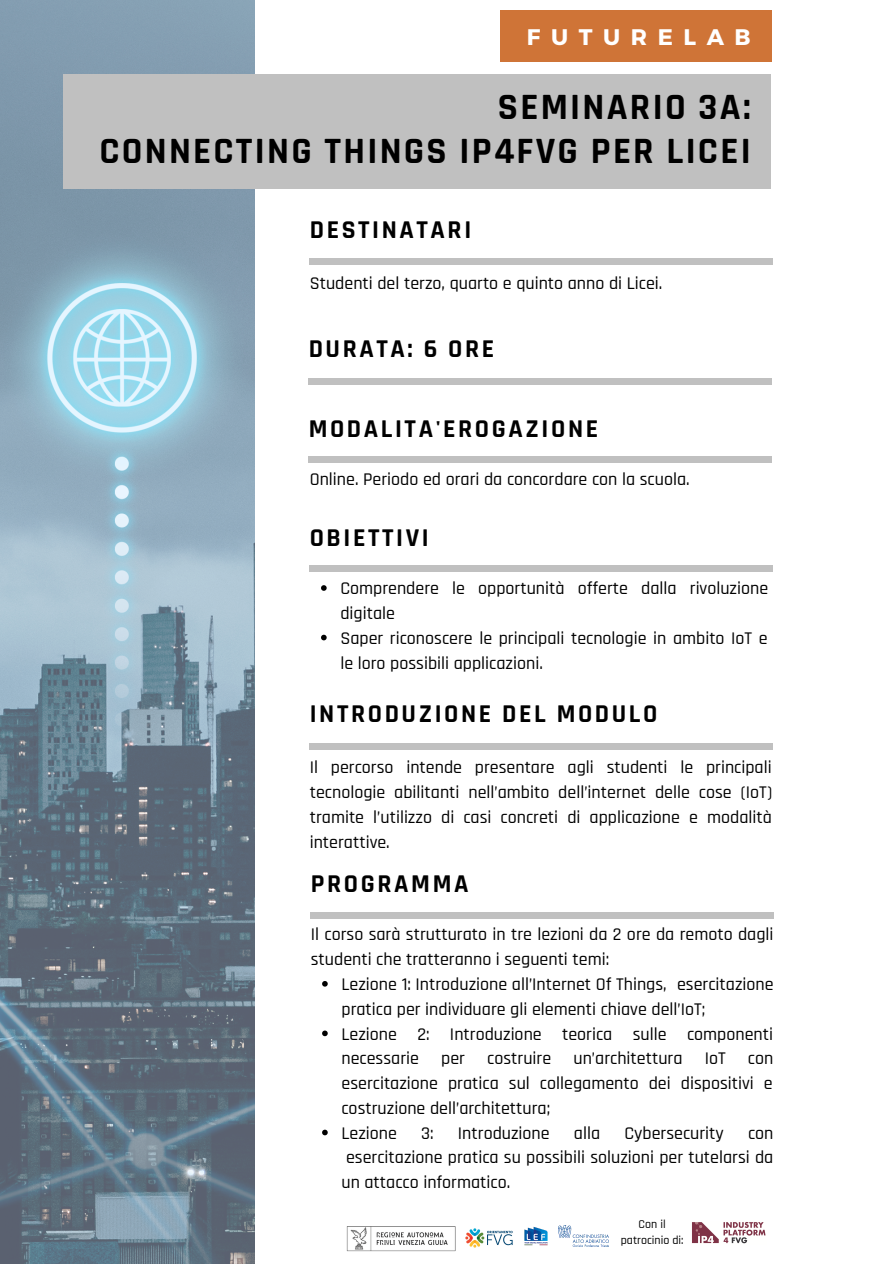
<style>
.page{position:relative;width:894px;height:1264px;background:#fff}
.page>*{position:absolute;margin:0;border:0;box-sizing:border-box;transform-origin:0 0}
.t1{font:700 37.5px "Rajdhani";letter-spacing:.06em;color:#000}
.t2{font:700 25.95px "Rajdhani";letter-spacing:.1em;color:#000}
.t3{font:700 22.5px "Montserrat";letter-spacing:.47em;color:#fff}
.t4{font:500 18px/24.8px "Rajdhani";color:#000}
.t5{font:500 12px/16px "Rajdhani";color:#000;text-align:center}
</style>
<div class="page">
<div style="left:310px;top:258px;width:462px;height:7px;background:#c0c0c0"></div>
<div style="left:308px;top:378px;width:463px;height:6px;background:#c0c0c0"></div>
<div style="left:310px;top:743px;width:462px;height:7px;background:#c0c0c0"></div>
<img style="left:0;top:0;width:255px;height:1263px">
<div style="left:63px;top:74px;width:707px;height:115px;background:#c0c0c0"></div>
<img style="left:465px;top:1228px;width:48px;height:20px">
<img style="left:346px;top:1226px;width:109px;height:24px">
<div style="left:500px;top:10px;width:271px;height:52px;background:#cf7437"></div>
<div style="left:308px;top:456px;width:463px;height:7px;background:#c0c0c0"></div>
<div style="left:310px;top:565px;width:462px;height:7px;background:#c0c0c0"></div>
<img style="left:558px;top:1225px;width:50px;height:21px">
<img style="left:524px;top:1226px;width:24px;height:20px">
<img style="left:692px;top:1222px;width:74px;height:22px">
<svg style="left:321px;top:585px;width:5px;height:6px"></svg>
<svg style="left:321px;top:634px;width:5px;height:6px"></svg>
<svg style="left:322px;top:981px;width:5px;height:5px"></svg>
<svg style="left:322px;top:1030px;width:5px;height:6px"></svg>
<svg style="left:322px;top:1129px;width:5px;height:6px"></svg>
<div style="left:311px;top:911px;width:462px;height:7px;background:#c0c0c0"></div>
<p class="t3" style="left:526px;top:22px;width:225px">FUTURELAB</p>
<p class="t1" style="left:498px;top:84px;width:254px">SEMINARIO 3A:</p>
<p class="t1" style="left:99px;top:128px;width:652px">CONNECTING THINGS IP4FVG PER LICEI</p>
<p class="t2" style="left:310px;top:214px;width:163px">DESTINATARI</p>
<p class="t4" style="left:310px;top:271px;width:354px">Studenti del terzo, quarto e quinto anno di Licei.</p>
<p class="t2" style="left:308px;top:333px;width:187px">DURATA: 6 ORE</p>
<p class="t2" style="left:308px;top:413px;width:291px">MODALITA'EROGAZIONE</p>
<p class="t4" style="left:310px;top:467px;width:381px">Online. Periodo ed orari da concordare con la scuola.</p>
<p class="t2" style="left:310px;top:522px;width:120px">OBIETTIVI</p>
<p class="t4" style="left:340px;top:576px;width:429px">Comprendere le opportunità offerte dalla rivoluzione digitale</p>
<p class="t4" style="left:340px;top:626px;width:428px">Saper riconoscere le principali tecnologie in ambito IoT e le loro possibili applicazioni.</p>
<p class="t2" style="left:310px;top:697px;width:349px">INTRODUZIONE DEL MODULO</p>
<p class="t4" style="left:310px;top:755px;width:464px;text-align:justify">Il percorso intende presentare agli studenti le principali tecnologie abilitanti nell’ambito dell’internet delle cose (IoT) tramite l’utilizzo di casi concreti di applicazione e modalità interattive.</p>
<p class="t2" style="left:311px;top:868px;width:159px">PROGRAMMA</p>
<p class="t4" style="left:311px;top:922px;width:464px">Il corso sarà strutturato in tre lezioni da 2 ore da remoto dagli studenti che tratteranno i seguenti temi:</p>
<p class="t4" style="left:341px;top:972px;width:433px">Lezione 1: Introduzione all’Internet Of Things, esercitazione pratica per individuare gli elementi chiave dell’IoT;</p>
<p class="t4" style="left:341px;top:1021px;width:433px;text-align:justify">Lezione 2: Introduzione teorica sulle componenti necessarie per costruire un’architettura IoT con esercitazione pratica sul collegamento dei dispositivi e costruzione dell’architettura;</p>
<p class="t4" style="left:341px;top:1121px;width:57px">Lezione</p>
<p class="t4" style="left:421px;top:1121px;width:14px">3:</p>
<p class="t4" style="left:458px;top:1121px;width:93px">Introduzione</p>
<p class="t4" style="left:573px;top:1121px;width:28px">alla</p>
<p class="t4" style="left:624px;top:1121px;width:101px">Cybersecurity</p>
<p class="t4" style="left:341px;top:1121px;width:433px;text-align:justify;text-indent:406px">con esercitazione pratica su possibili soluzioni per tutelarsi da un attacco informatico.</p>
<p class="t5" style="left:620px;top:1216px;width:64px">Con il patrocinio di:</p>
</div>
